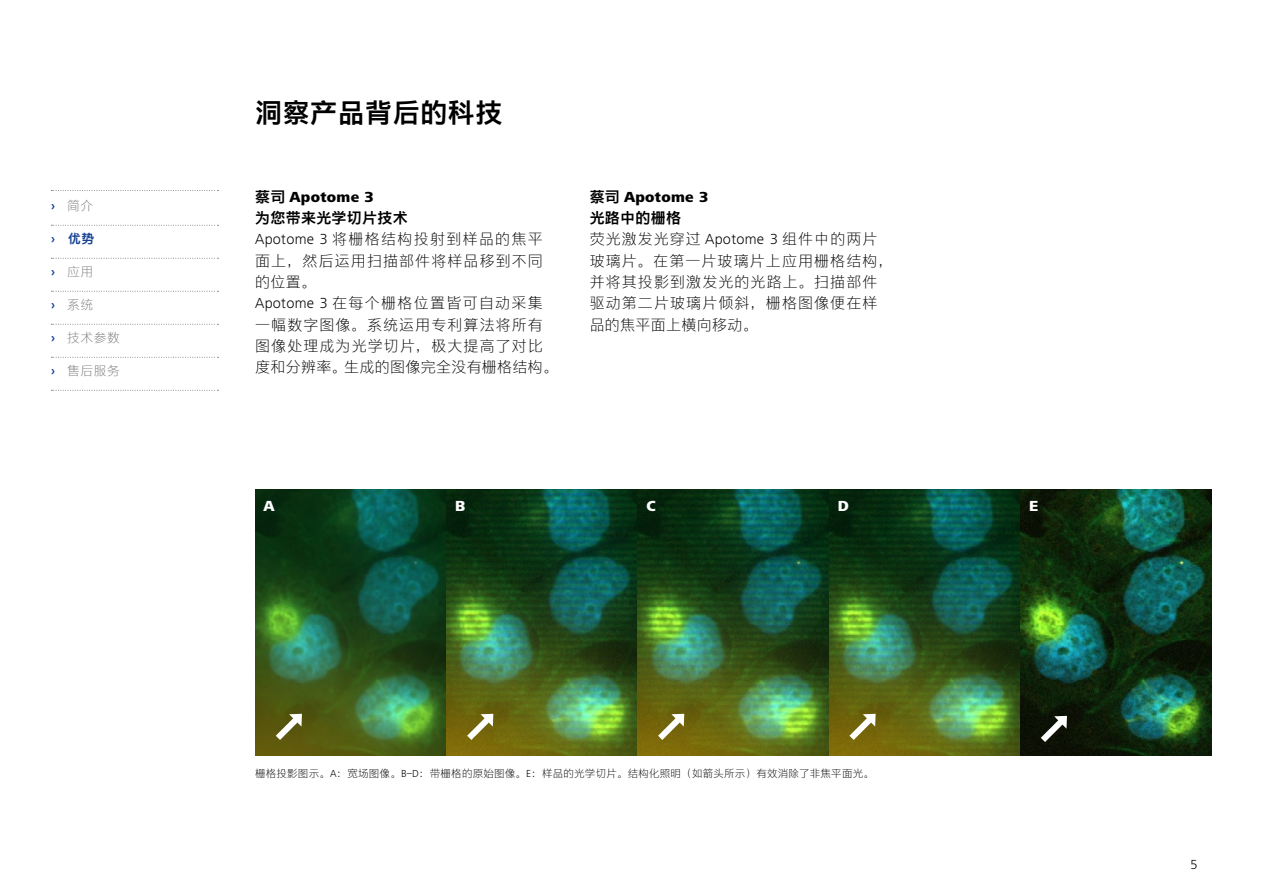
<style>
.page{position:relative;width:1263px;height:893px;background:#fff}
.page>*{position:absolute;margin:0;border:0;box-sizing:border-box;transform-origin:0 0}
.t1{font:27px "M Ying Hei PRC W7";letter-spacing:.02em;color:#000}
.t2{font:15px/21.3px "M Ying Hei PRC W3";letter-spacing:.075em;color:#000}
.t3{font:800 15px "ZEISS Frutiger Next W1 G";letter-spacing:.02em;color:#000}
.t4{font:15px "M Ying Hei PRC W7";letter-spacing:.02em;color:#000}
.t5{font:800 15px "ZEISS Frutiger Next W1 G";color:#fff}
.t6{font:300 13.5px "ZEISS Frutiger Next W1 G";color:#000}
.t7{font:12.75px "M Ying Hei PRC W3";letter-spacing:.04em;color:#7c7b7b}
.t8{font:12.75px "M Ying Hei PRC W7";color:#164194}
.t9{font:10.5px "M Ying Hei PRC W3";letter-spacing:.02em;color:#000}
.s1{font-family:"ZEISS Frutiger Next W1 G";font-weight:700;color:#164194}
.s2{font-family:"ZEISS Frutiger Next W1 G";font-weight:700}
.s3{font-family:"M Ying Hei PRC W7";font-weight:400}
.s4{font-family:"ZEISS Frutiger Next W1 G";font-weight:300}
</style>
<div class="page">
<img style="left:255px;top:489px;width:957px;height:267px">
<svg style="left:1034px;top:712px;width:37px;height:36px"></svg>
<svg style="left:843px;top:710px;width:36px;height:36px"></svg>
<svg style="left:461px;top:710px;width:36px;height:36px"></svg>
<svg style="left:652px;top:710px;width:36px;height:36px"></svg>
<svg style="left:269px;top:710px;width:37px;height:36px"></svg>
<svg style="left:51px;top:190px;width:168px;height:1px"></svg>
<svg style="left:51px;top:225px;width:168px;height:1px"></svg>
<svg style="left:51px;top:258px;width:168px;height:1px"></svg>
<svg style="left:51px;top:291px;width:168px;height:1px"></svg>
<svg style="left:51px;top:324px;width:168px;height:1px"></svg>
<svg style="left:51px;top:357px;width:168px;height:1px"></svg>
<svg style="left:51px;top:390px;width:168px;height:1px"></svg>
<p class="t7" style="left:51px;top:198px;width:44px"><span class="s1">›</span> 简介</p>
<p class="t8" style="left:51px;top:231px;width:45px"><span class="s2">›</span> 优势</p>
<p class="t7" style="left:51px;top:264px;width:44px"><span class="s1">›</span> 应用</p>
<p class="t7" style="left:51px;top:297px;width:44px"><span class="s1">›</span> 系统</p>
<p class="t7" style="left:51px;top:330px;width:70px"><span class="s1">›</span> 技术参数</p>
<p class="t7" style="left:51px;top:363px;width:70px"><span class="s1">›</span> 售后服务</p>
<h1 class="t1" style="left:255px;top:95px;width:249px">洞察产品背后的科技</h1>
<p class="t3" style="left:255px;top:186px;width:120px"><span class="s3">蔡司</span> Apotome 3</p>
<p class="t4" style="left:255px;top:208px;width:154px">为您带来光学切片技术</p>
<p class="t2" style="left:255px;top:228px;width:305px"><span class="s4">Apotome 3</span> 将栅格结构投射到样品的焦平面上，然后运用扫描部件将样品移到不同的位置。<br><span class="s4">Apotome 3</span> 在每个栅格位置皆可自动采集一幅数字图像。系统运用专利算法将所有图像处理成为光学切片，极大提高了对比度和分辨率。生成的图像完全没有栅格结构。</p>
<p class="t3" style="left:590px;top:186px;width:120px"><span class="s3">蔡司</span> Apotome 3</p>
<p class="t4" style="left:590px;top:208px;width:93px">光路中的栅格</p>
<p class="t2" style="left:590px;top:228px;width:305px">荧光激发光穿过 <span class="s4">Apotome 3</span> 组件中的两片玻璃片。在第一片玻璃片上应用栅格结构，并将其投影到激发光的光路上。扫描部件驱动第二片玻璃片倾斜，栅格图像便在样品的焦平面上横向移动。</p>
<p class="t5" style="left:264px;top:495px;width:13px">A</p>
<p class="t5" style="left:455px;top:495px;width:12px">B</p>
<p class="t5" style="left:646px;top:495px;width:11px">C</p>
<p class="t5" style="left:838px;top:495px;width:13px">D</p>
<p class="t5" style="left:1029px;top:495px;width:11px">E</p>
<p class="t9" style="left:255px;top:767px;width:620px">栅格投影图示。<span class="s4">A</span>：宽场图像。<span class="s4">B–D</span>：带栅格的原始图像。<span class="s4">E</span>：样品的光学切片。结构化照明（如箭头所示）有效消除了非焦平面光。</p>
<p class="t6" style="left:1190px;top:855px;width:9px">5</p>
</div>
